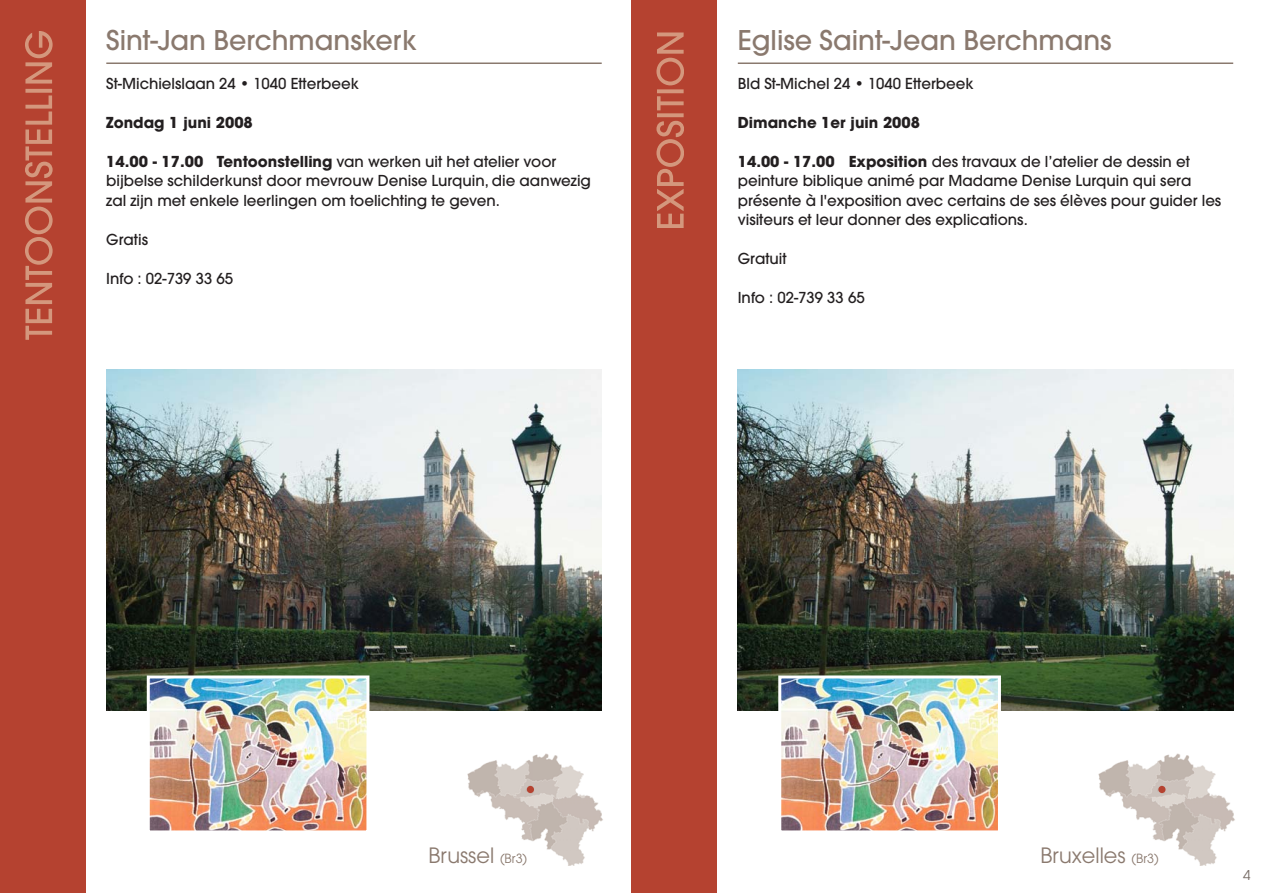
<style>
.page{position:relative;width:1263px;height:893px;background:#fff}
.page>*{position:absolute;margin:0;border:0;box-sizing:border-box;transform-origin:0 0}
.t1{font:500 27px "Avant Garde";color:#8a796e}
.t2{font:21px "Avant Garde";color:#8a796e}
.t3{font:500 15px/19.5px "Avant Garde";color:#231f20}
.t4{font:700 15px "Avant Garde";color:#231f20}
.t5{font:13.5px "Avant Garde";color:#766b65}
.s1{font-weight:700}
.s2{font-size:12.6px}
</style>
<div class="page">
<hr style="left:738px;top:63px;width:495px;height:1px;background:#8a796e">
<div style="left:631px;top:0;width:85px;height:893px;background:#b54230"></div>
<img style="left:1098px;top:753px;width:137px;height:113px">
<div style="left:1158px;top:786px;width:7px;height:7px;background:#b54230;border-radius:50%"></div>
<svg style="left:656px;top:32px;width:28px;height:196px"></svg>
<img style="left:738px;top:369px;width:495px;height:342px">
<img style="left:782px;top:679px;width:215px;height:150px">
<div style="left:778px;top:675px;width:223px;height:158px;border:3px solid #fff"></div>
<hr style="left:106px;top:63px;width:496px;height:1px;background:#8a796e">
<div style="left:0;top:0;width:85px;height:893px;background:#b54230"></div>
<img style="left:467px;top:753px;width:136px;height:113px">
<div style="left:527px;top:786px;width:7px;height:7px;background:#b54230;border-radius:50%"></div>
<svg style="left:25px;top:31px;width:28px;height:309px"></svg>
<img style="left:106px;top:369px;width:496px;height:342px">
<img style="left:151px;top:679px;width:214px;height:150px">
<div style="left:147px;top:675px;width:222px;height:158px;border:3px solid #fff"></div>
<h1 class="t1" style="left:106px;top:30px;width:312px">Sint-Jan Berchmanskerk</h1>
<p class="t3" style="left:106px;top:75px;width:254px">St-Michielslaan 24 • 1040 Etterbeek</p>
<p class="t4" style="left:106px;top:117px;width:148px">Zondag 1 juni 2008</p>
<p class="t3" style="left:106px;top:153px;width:486px"><span class="s1">14.00 - 17.00 Tentoonstelling</span> van werken uit het atelier voor bijbelse schilderkunst door mevrouw Denise Lurquin, die aanwezig zal zijn met enkele leerlingen om toelichting te geven.</p>
<p class="t3" style="left:106px;top:231px;width:43px">Gratis</p>
<p class="t3" style="left:106px;top:270px;width:128px">Info : 02-739 33 65</p>
<h1 class="t1" style="left:738px;top:30px;width:375px">Eglise Saint-Jean Berchmans</h1>
<p class="t3" style="left:738px;top:75px;width:237px">Bld St-Michel 24 • 1040 Etterbeek</p>
<p class="t4" style="left:738px;top:117px;width:184px">Dimanche 1er juin 2008</p>
<p class="t3" style="left:738px;top:153px;width:485px"><span class="s1">14.00 - 17.00 Exposition</span> des travaux de l’atelier de dessin et peinture biblique animé par Madame Denise Lurquin qui sera présente à l'exposition avec certains de ses élèves pour guider les visiteurs et leur donner des explications.</p>
<p class="t3" style="left:738px;top:250px;width:50px">Gratuit</p>
<p class="t3" style="left:738px;top:289px;width:128px">Info : 02-739 33 65</p>
<h2 class="t2" style="left:429px;top:847px;width:100px">Brussel <span class="s2">(Br3)</span></h2>
<h2 class="t2" style="left:1040px;top:847px;width:120px">Bruxelles <span class="s2">(Br3)</span></h2>
<p class="t5" style="left:1243px;top:869px;width:9px">4</p>
</div>
